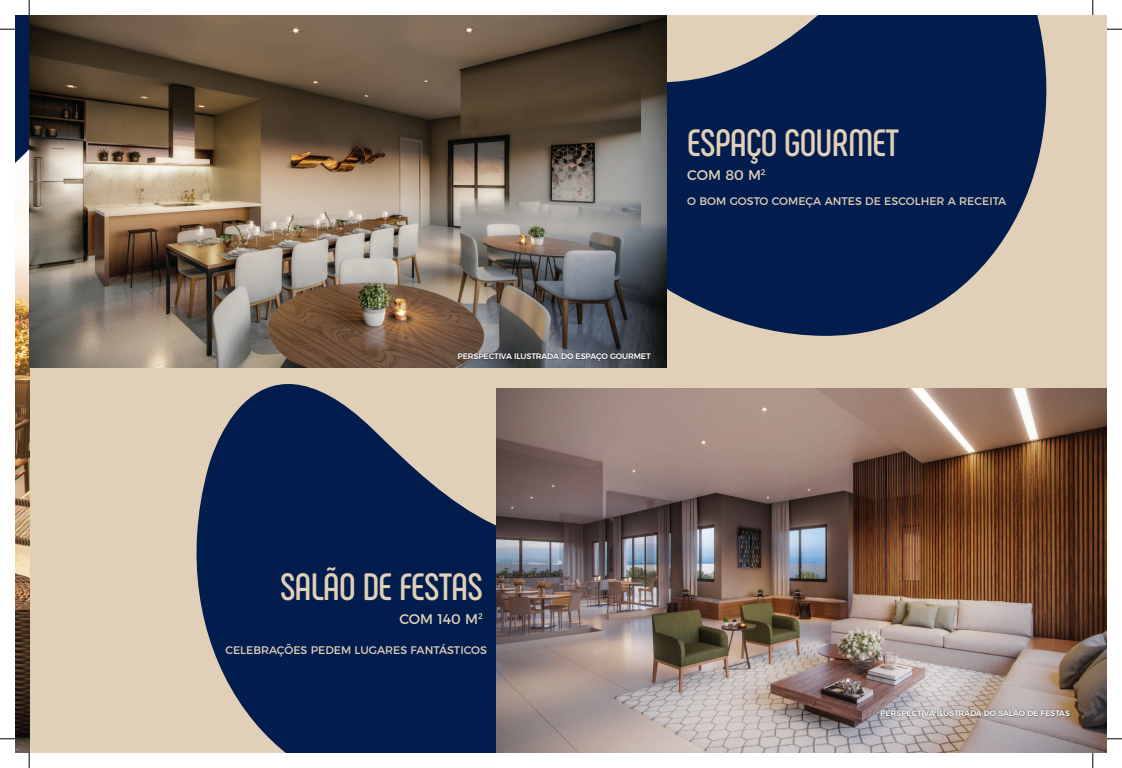
<style>
.page{position:relative;width:1122px;height:768px;background:#fff}
.page>*{position:absolute;margin:0;border:0;box-sizing:border-box;transform-origin:0 0}
.t1{font:700 37.9px "Phenomena";letter-spacing:-.02em;color:#e2cfb7}
.t2{font:14px "Montserrat";color:#e2cfb7}
.t3{font:11px "Montserrat";color:#e2cfb7}
.t4{font:500 8px "Montserrat";letter-spacing:-.02em;color:#fff}
</style>
<div class="page">
<div style="left:15px;top:15px;width:1091px;height:737px;background:#e2cfb7"></div>
<img style="left:15px;top:233px;width:14px;height:519px">
<svg style="left:666px;top:15px;width:381px;height:321px;fill:#001d4e"></svg>
<img style="left:30px;top:15px;width:636px;height:352px">
<svg style="left:161px;top:307px;width:584px;height:445px;fill:#001d4e"></svg>
<img style="left:496px;top:388px;width:610px;height:364px">
<div style="left:457px;top:351px;width:195px;height:11px;background:#231f20;opacity:.75"></div>
<div style="left:879px;top:706px;width:192px;height:11px;background:#231f20;opacity:.75"></div>
<svg style="left:1106px;top:29px;width:15px;height:1px"></svg>
<svg style="left:0;top:738px;width:15px;height:1px"></svg>
<svg style="left:1106px;top:737px;width:15px;height:2px"></svg>
<svg style="left:0;top:0;width:158px;height:233px"></svg>
<svg style="left:29px;top:752px;width:1px;height:15px"></svg>
<svg style="left:1092px;top:0;width:1px;height:15px"></svg>
<svg style="left:1092px;top:752px;width:1px;height:15px"></svg>
<h1 class="t1" style="left:687px;top:119px;width:213px">ESPAÇO GOURMET</h1>
<p class="t2" style="left:687px;top:163px;width:80px">COM 80 M<sup>2</sup></p>
<p class="t3" style="left:687px;top:192px;width:320px">O BOM GOSTO COMEÇA ANTES DE ESCOLHER A RECEITA</p>
<p class="t4" style="left:457px;top:349px;width:195px">PERSPECTIVA ILUSTRADA DO ESPAÇO GOURMET</p>
<h1 class="t1" style="left:280px;top:563px;width:204px">SALÃO DE FESTAS</h1>
<p class="t2" style="left:399px;top:607px;width:85px">COM 140 M<sup>2</sup></p>
<p class="t3" style="left:225px;top:641px;width:263px">CELEBRAÇÕES PEDEM LUGARES FANTÁSTICOS</p>
<p class="t4" style="left:880px;top:706px;width:191px">PERSPECTIVA ILUSTRADA DO SALÃO DE FESTAS</p>
</div>
